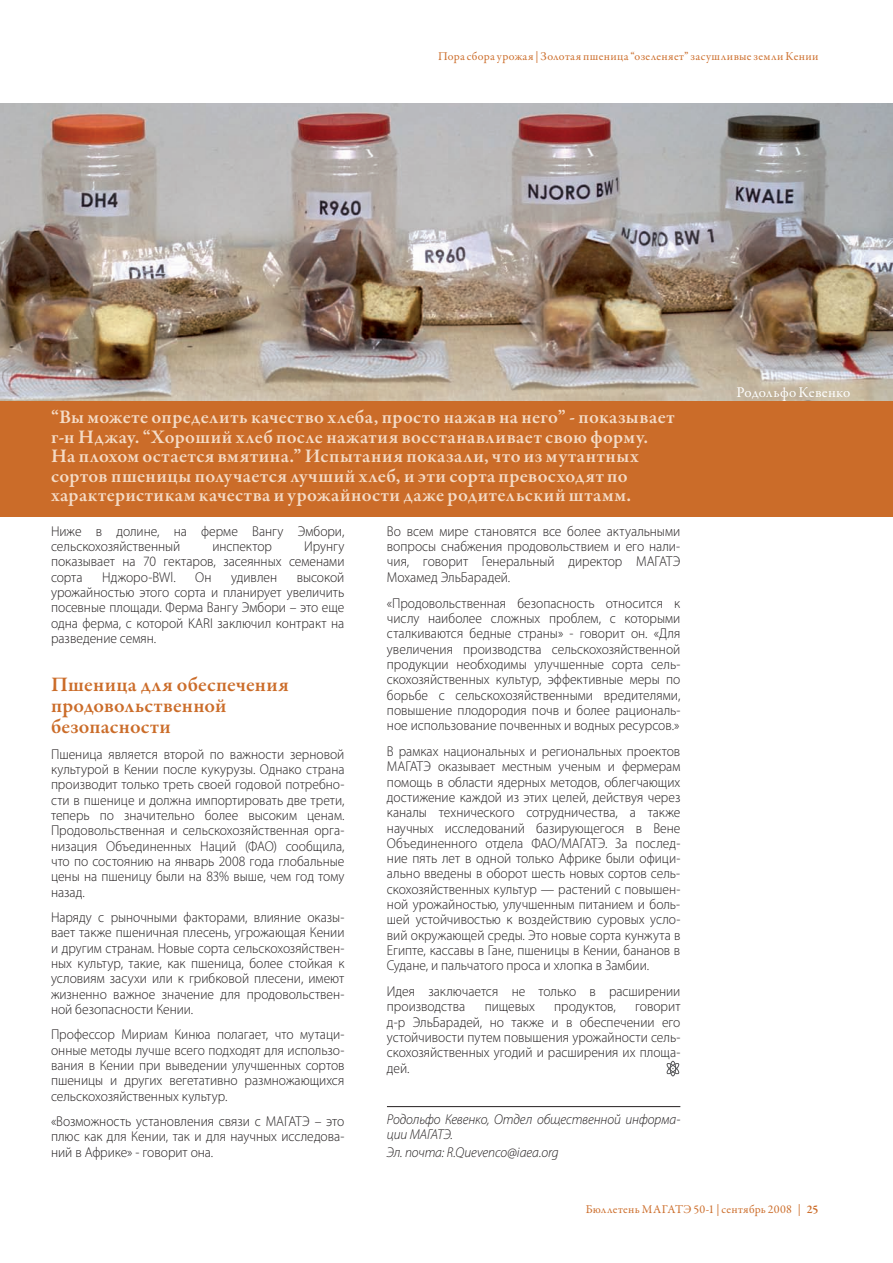
<style>
.page{position:relative;width:893px;height:1263px;background:#fff}
.page>*{position:absolute;margin:0;border:0;box-sizing:border-box;transform-origin:0 0}
.t1{font:600 21px/21px "Garamond Premr Pro";letter-spacing:.01em;color:#cb6c29}
.t2{font:600 19.5px/19.5px "Garamond Premr Pro";letter-spacing:.025em;color:#f4dbc6}
.t3{font:15px "Garamond Premr Pro";letter-spacing:.015em;color:#fff}
.t4{font:300 14.25px/15.3px "Myriad Pro";color:#231f20;text-align:justify;scale:.95 1}
.t5{font:italic 300 14.25px/15.3px "Myriad Pro";letter-spacing:-.01em;color:#231f20;scale:.95 1}
.t6{font:12px "Garamond Premr Pro";letter-spacing:.03em;color:#cc6e2c}
.s1{font-weight:600}
</style>
<div class="page">
<div style="left:0;top:391px;width:893px;height:126px;background:#cb6c29"></div>
<hr style="left:387px;top:1106px;width:293px;height:1px;background:#231f20">
<div style="left:670px;top:1061px;width:6px;height:15px;border:1px solid #57585a;border-radius:50%"></div>
<svg style="left:666px;top:1062px;width:14px;height:13px"></svg>
<img style="left:0;top:103px;width:893px;height:298px">
<p class="t6" style="left:438px;top:48px;width:382px">Пора сбора урожая | Золотая пшеница “озеленяет” засушливые земли Кении</p>
<p class="t2" style="left:51px;top:407px;width:625px">“Вы можете определить качество хлеба, просто нажав на него” - показывает г-н Нджау. “Хороший хлеб после нажатия восстанавливает свою форму.<br>На плохом остается вмятина.” Испытания показали, что из мутантных сортов пшеницы получается лучший хлеб, и эти сорта превосходят по характеристикам качества и урожайности даже родительский штамм.</p>
<p class="t4" style="left:51px;top:524px;width:310px">Ниже в долине, на ферме Вангу Эмбори, сельскохозяйственный</p>
<p class="t4" style="left:51px;top:540px;width:310px;text-indent:253px">Ирунгу показывает на 70 гектаров, засеянных семенами сорта</p>
<p class="t4" style="left:212px;top:540px;width:64px">инспектор</p>
<p class="t4" style="left:102px;top:570px;width:79px">Нджоро-BWl.</p>
<p class="t4" style="left:195px;top:570px;width:19px">Он</p>
<p class="t4" style="left:231px;top:570px;width:50px">удивлен</p>
<p class="t4" style="left:51px;top:570px;width:310px;text-indent:246px">высокой урожайностью этого сорта и планирует увеличить посевные площади. Ферма Вангу Эмбори – это еще одна ферма, с которой KARI заключил контракт на разведение семян.</p>
<h1 class="t1" style="left:51px;top:673px;width:239px">Пшеница для обеспечения продовольственной безопасности</h1>
<p class="t4" style="left:51px;top:747px;width:311px">Пшеница является второй по важности зерновой культурой в Кении после кукурузы. Однако страна производит только треть своей годовой потребно&shy;сти в пшенице и должна импортировать две трети, теперь по значительно более высоким ценам.<br>Продовольственная и сельскохозяйственная орга&shy;низация Объединенных Наций (ФАО) сообщила, что по состоянию на январь 2008 года глобальные цены на пшеницу были на 83% выше, чем год тому назад.</p>
<p class="t4" style="left:51px;top:911px;width:310px">Наряду с рыночными факторами, влияние оказы&shy;вает также пшеничная плесень, угрожающая Кении и другим странам. Новые сорта сельскохозяйствен&shy;ных культур, такие, как пшеница, более стойкая к условиям засухи или к грибковой плесени, имеют жизненно важное значение для продовольствен&shy;ной безопасности Кении.</p>
<p class="t4" style="left:51px;top:1028px;width:310px">Профессор Мириам Кинюа полагает, что мутаци&shy;онные методы лучше всего подходят для использо&shy;вания в Кении при выведении улучшенных сортов пшеницы и других вегетативно размножающихся сельскохозяйственных культур.</p>
<p class="t4" style="left:51px;top:1115px;width:310px">«Возможность установления связи с МАГАТЭ – это плюс как для Кении, так и для научных исследова&shy;ний в Африке» - говорит она.</p>
<p class="t4" style="left:387px;top:524px;width:310px">Во всем мире становятся все более актуальными вопросы снабжения продовольствием и его нали&shy;чия, говорит Генеральный директор МАГАТЭ Мохамед ЭльБарадей.</p>
<p class="t4" style="left:387px;top:596px;width:310px">«Продовольственная безопасность относится к числу наиболее сложных проблем, с которыми сталкиваются бедные страны» - говорит он. «Для увеличения производства сельскохозяйственной продукции необходимы улучшенные сорта сель&shy;скохозяйственных культур, эффективные меры по борьбе с сельскохозяйственными вредителями, повышение плодородия почв и более рациональ&shy;ное использование почвенных и водных ресурсов.»</p>
<p class="t4" style="left:387px;top:745px;width:310px">В рамках национальных и региональных проектов МАГАТЭ оказывает местным ученым и фермерам помощь в области ядерных методов, облегчающих достижение каждой из этих целей, действуя через каналы технического сотрудничества, а также научных исследований базирующегося в Вене Объединенного отдела ФАО/МАГАТЭ. За послед&shy;ние пять лет в одной только Африке были офици&shy;ально введены в оборот шесть новых сортов сель&shy;скохозяйственных культур — растений с повышен&shy;ной урожайностью, улучшенным питанием и боль&shy;шей устойчивостью к воздействию суровых усло&shy;вий окружающей среды. Это новые сорта кунжута в Египте, кассавы в Гане, пшеницы в Кении, бананов в Судане, и пальчатого проса и хлопка в Замбии.</p>
<p class="t4" style="left:387px;top:985px;width:310px">Идея заключается не только в расширении производства</p>
<p class="t4" style="left:387px;top:1000px;width:310px;text-indent:248px">говорит д-р ЭльБарадей, но также и в обеспечении его устойчивости путем повышения урожайности сель&shy;скохозяйственных угодий и расширения их площа&shy;дей.</p>
<p class="t5" style="left:387px;top:1113px;width:310px">Родольфо Кевенко, Отдел общественной информа&shy;ции МАГАТЭ.</p>
<p class="t5" style="left:387px;top:1145px;width:182px">Эл. почта: R.Quevenco@iaea.org</p>
<p class="t4" style="left:485px;top:1000px;width:54px">пищевых</p>
<p class="t4" style="left:554px;top:1000px;width:66px">продуктов,</p>
<p class="t3" style="left:736px;top:383px;width:115px">Родольфо Кевенко</p>
<p class="t6" style="left:586px;top:1201px;width:234px">Бюллетень МАГАТЭ 50-1 | сентябрь 2008 | <span class="s1">25</span></p>
</div>
